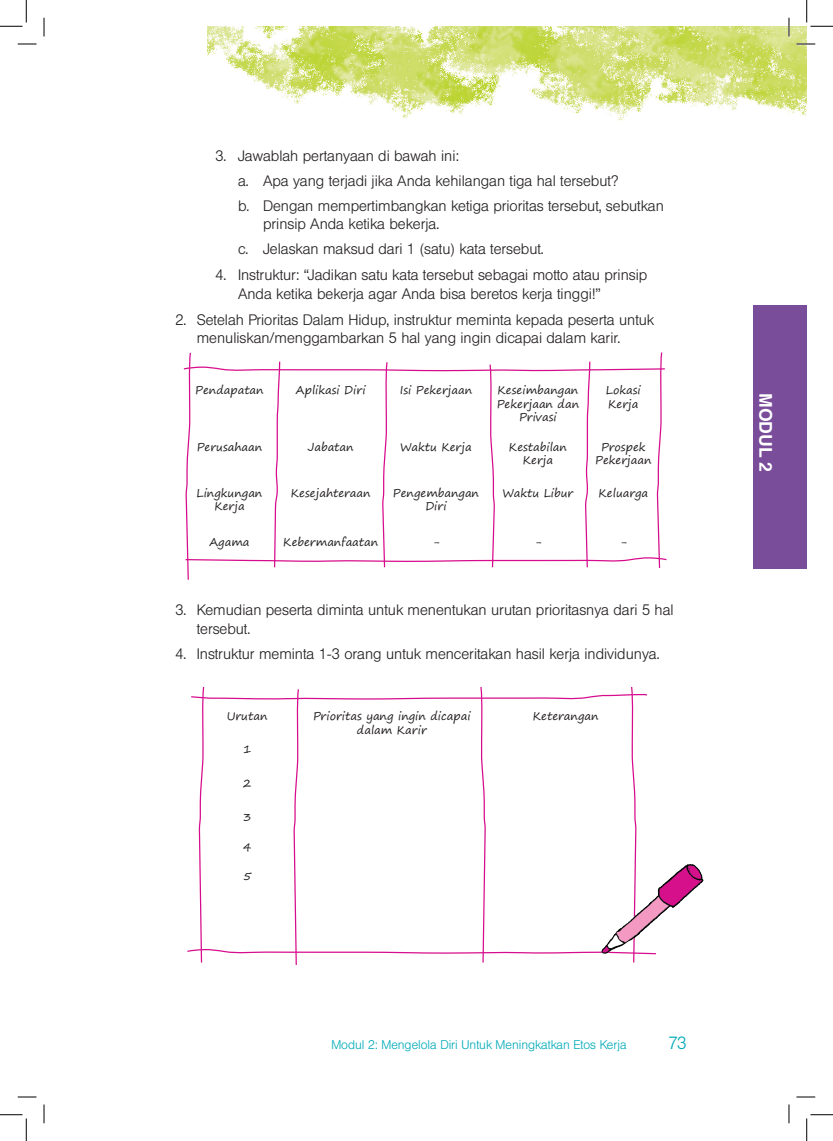
<style>
.page{position:relative;width:833px;height:1141px;background:#fff}
.page>*{position:absolute;margin:0;border:0;box-sizing:border-box;transform-origin:0 0}
.t1{font:700 17.5px "Helvetica";color:#fff}
.t2{font:300 17.5px "Helvetica BQ";color:#00aab8}
.t3{font:300 15px/25.1px "Helvetica BQ";color:#231f20}
.t4{font:300 12.5px "Helvetica BQ";color:#00aab8}
.t5{font:11.25px/13.5px "Segoe Print";color:#231f20;text-align:center}
</style>
<div class="page">
<img style="left:207px;top:26px;width:599px;height:95px">
<div style="left:752px;top:305px;width:54px;height:263px;background:#7a4d9a"></div>
<svg style="left:183px;top:352px;width:484px;height:228px"></svg>
<svg style="left:187px;top:687px;width:461px;height:278px"></svg>
<img style="left:580px;top:844px;width:124px;height:121px">
<svg style="left:18px;top:43px;width:18px;height:2px"></svg>
<svg style="left:796px;top:43px;width:18px;height:2px"></svg>
<svg style="left:18px;top:1096px;width:18px;height:1px"></svg>
<svg style="left:796px;top:1096px;width:18px;height:1px"></svg>
<svg style="left:43px;top:18px;width:2px;height:18px"></svg>
<svg style="left:43px;top:1104px;width:2px;height:19px"></svg>
<svg style="left:787px;top:18px;width:2px;height:18px"></svg>
<svg style="left:788px;top:1104px;width:1px;height:19px"></svg>
<svg style="left:0;top:0;width:27px;height:27px"></svg>
<svg style="left:0;top:1114px;width:27px;height:26px"></svg>
<svg style="left:806px;top:0;width:26px;height:27px"></svg>
<svg style="left:806px;top:1114px;width:26px;height:26px"></svg>
<p class="t3" style="left:238px;top:143px;width:427px;text-indent:-22px">3. Jawablah pertanyaan di bawah ini:<br>a. Apa yang terjadi jika Anda kehilangan tiga hal tersebut?<br>b. Dengan mempertimbangkan ketiga prioritas tersebut, sebutkan</p>
<p class="t3" style="left:238px;top:212px;width:307px;text-indent:25px">prinsip Anda ketika bekerja.<br>c. Jelaskan maksud dari 1 (satu) kata tersebut.</p>
<p class="t3" style="left:238px;top:266px;width:410px;line-height:18.8px;text-indent:-22px">4. Instruktur: “Jadikan satu kata tersebut sebagai motto atau prinsip<br>Anda ketika bekerja agar Anda bisa beretos kerja tinggi!”</p>
<p class="t3" style="left:197px;top:310px;width:458px;line-height:18.8px;text-indent:-21px">2. Setelah Prioritas Dalam Hidup, instruktur meminta kepada peserta untuk menuliskan/menggambarkan 5 hal yang ingin dicapai dalam karir.</p>
<p class="t5" style="left:195px;top:383px;width:70px">Pendapatan</p>
<p class="t5" style="left:296px;top:383px;width:71px">Aplikasi Diri</p>
<p class="t5" style="left:399px;top:383px;width:74px">Isi Pekerjaan</p>
<p class="t5" style="left:496px;top:383px;width:84px">Keseimbangan<br>Pekerjaan dan<br>Privasi</p>
<p class="t5" style="left:605px;top:383px;width:36px;text-align:left">Lokasi<br>Kerja</p>
<p class="t5" style="left:197px;top:439px;width:67px">Perusahaan</p>
<p class="t5" style="left:308px;top:439px;width:47px">Jabatan</p>
<p class="t5" style="left:400px;top:439px;width:73px">Waktu Kerja</p>
<p class="t5" style="left:508px;top:439px;width:59px">Kestabilan<br>Kerja</p>
<p class="t5" style="left:595px;top:439px;width:58px">Prospek<br>Pekerjaan</p>
<p class="t5" style="left:196px;top:486px;width:67px">Lingkungan<br>Kerja</p>
<p class="t5" style="left:291px;top:486px;width:81px">Kesejahteraan</p>
<p class="t5" style="left:392px;top:486px;width:88px">Pengembangan<br>Diri</p>
<p class="t5" style="left:502px;top:486px;width:72px">Waktu Libur</p>
<p class="t5" style="left:598px;top:486px;width:51px">Keluarga</p>
<p class="t5" style="left:209px;top:535px;width:42px">Agama</p>
<p class="t5" style="left:283px;top:535px;width:96px">Kebermanfaatan</p>
<p class="t5" style="left:432px;top:535px;width:9px">-</p>
<p class="t5" style="left:534px;top:535px;width:9px">-</p>
<p class="t5" style="left:619px;top:535px;width:9px">-</p>
<p class="t3" style="left:197px;top:600px;width:478px;line-height:18.8px;text-indent:-21px">3. Kemudian peserta diminta untuk menentukan urutan prioritasnya dari 5 hal tersebut.</p>
<p class="t3" style="left:175px;top:641px;width:485px">4. Instruktur meminta 1-3 orang untuk menceritakan hasil kerja individunya.</p>
<p class="t5" style="left:226px;top:709px;width:42px">Urutan</p>
<p class="t5" style="left:313px;top:709px;width:159px">Prioritas yang ingin dicapai dalam Karir</p>
<p class="t5" style="left:532px;top:709px;width:67px">Keterangan</p>
<p class="t5" style="left:243px;top:742px;width:10px">1</p>
<p class="t5" style="left:243px;top:776px;width:10px">2</p>
<p class="t5" style="left:243px;top:810px;width:10px">3</p>
<p class="t5" style="left:243px;top:840px;width:10px">4</p>
<p class="t5" style="left:243px;top:868px;width:10px">5</p>
<p class="t4" style="left:331px;top:1037px;width:296px">Modul 2: Mengelola Diri Untuk Meningkatkan Etos Kerja</p>
<p class="t2" style="left:668px;top:1032px;width:20px">73</p>
<p class="t1" style="left:776px;top:393px;width:80px;rotate:90deg">Modul 2</p>
</div>
